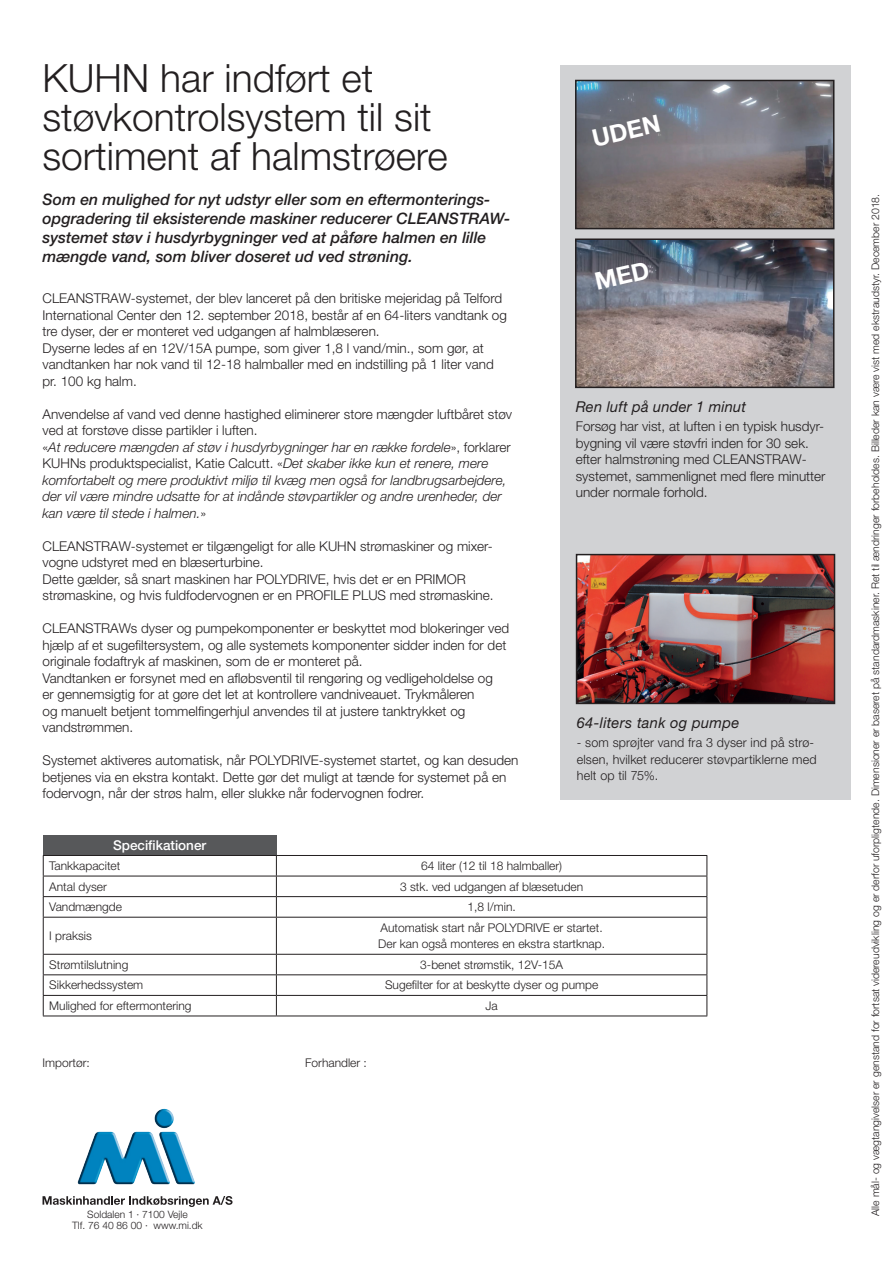
<style>
.page{position:relative;width:893px;height:1263px;background:#fff}
.page>*{position:absolute;margin:0;border:0;box-sizing:border-box;transform-origin:0 0}
.t1{font:300 39px/39px "Helvetica Neue LT Std";color:#231f20}
.t2{font:700 24px "Helvetica Neue LT Com";color:#fff}
.t3{font:italic 500 15.75px/18.8px "Helvetica Neue LT Std";color:#231f20}
.t4{font:italic 15px "Helvetica Neue LT Std";letter-spacing:.015em;color:#231f20}
.t5{font:300 13.5px/16.5px "Helvetica Neue LT Std";color:#231f20}
.t6{font:italic 300 13.5px/16.5px "Helvetica Neue LT Std";color:#231f20}
.t7{font:500 13.5px "Helvetica Neue LT Std";color:#fff}
.t8{font:300 12.75px/16.5px "Helvetica Neue LT Std";letter-spacing:.015em;color:#231f20}
.t9{font:300 12px/16.5px "Helvetica Neue LT Std";color:#231f20}
.t10{font:300 10.5px "Helvetica Neue LT Std";color:#231f20}
.t11{font:300 10.2px/10.8px "Helvetica Neue LT Std";color:#231f20;text-align:center}
.s1{font-style:normal}
</style>
<div class="page">
<div style="left:560px;top:65px;width:290px;height:734px;background:#d1d2d4"></div>
<img style="left:578px;top:83px;width:253px;height:143px">
<div style="left:575px;top:80px;width:259px;height:149px;border:2px solid #231f20"></div>
<img style="left:578px;top:241px;width:253px;height:144px">
<div style="left:575px;top:238px;width:259px;height:150px;border:2px solid #231f20"></div>
<svg style="left:43px;top:1196px;width:190px;height:11px"></svg>
<img style="left:77px;top:1108px;width:118px;height:77px">
<div style="left:43px;top:835px;width:233px;height:20px;background:#57585a"></div>
<hr style="left:43px;top:855px;width:233px;height:1px;background:#231f20">
<hr style="left:276px;top:855px;width:431px;height:1px;background:#231f20">
<hr style="left:43px;top:876px;width:233px;height:1px;background:#231f20">
<hr style="left:276px;top:876px;width:431px;height:1px;background:#231f20">
<hr style="left:43px;top:896px;width:233px;height:1px;background:#231f20">
<svg style="left:43px;top:856px;width:1px;height:61px"></svg>
<hr style="left:276px;top:896px;width:431px;height:1px;background:#231f20">
<svg style="left:276px;top:856px;width:1px;height:61px"></svg>
<svg style="left:706px;top:856px;width:1px;height:61px"></svg>
<hr style="left:43px;top:917px;width:233px;height:1px;background:#231f20">
<hr style="left:43px;top:917px;width:1px;height:37px;background:#231f20">
<hr style="left:276px;top:917px;width:431px;height:1px;background:#231f20">
<hr style="left:276px;top:917px;width:1px;height:37px;background:#231f20">
<hr style="left:706px;top:917px;width:1px;height:37px;background:#231f20">
<hr style="left:43px;top:954px;width:233px;height:1px;background:#231f20">
<hr style="left:276px;top:954px;width:431px;height:1px;background:#231f20">
<hr style="left:43px;top:974px;width:233px;height:1px;background:#231f20">
<hr style="left:276px;top:974px;width:431px;height:1px;background:#231f20">
<hr style="left:43px;top:995px;width:233px;height:1px;background:#231f20">
<svg style="left:43px;top:955px;width:1px;height:60px"></svg>
<hr style="left:276px;top:995px;width:431px;height:1px;background:#231f20">
<svg style="left:276px;top:955px;width:1px;height:60px"></svg>
<svg style="left:706px;top:955px;width:1px;height:60px"></svg>
<hr style="left:43px;top:1015px;width:233px;height:1px;background:#231f20">
<hr style="left:276px;top:1015px;width:431px;height:1px;background:#231f20">
<img style="left:579px;top:557px;width:253px;height:144px">
<div style="left:576px;top:554px;width:259px;height:150px;border:2px solid #231f20"></div>
<svg style="left:595px;top:261px;width:55px;height:29px;background:#6c6c78"></svg>
<h1 class="t1" style="left:43px;top:57px;width:407px">KUHN har indført et støvkontrolsystem til sit sortiment af halmstrøere</h1>
<p class="t3" style="left:43px;top:190px;width:469px">Som en mulighed for nyt udstyr eller som en eftermonterings&shy;opgradering til eksisterende maskiner reducerer CLEANSTRAW&shy;systemet støv i husdyrbygninger ved at påføre halmen en lille mængde vand, som bliver doseret ud ved strøning.</p>
<p class="t5" style="left:43px;top:290px;width:466px">CLEANSTRAW-systemet, der blev lanceret på den britiske mejeridag på Telford International Center den 12. september 2018, består af en 64-liters vandtank og tre dyser, der er monteret ved udgangen af halmblæseren.<br>Dyserne ledes af en 12V/15A pumpe, som giver 1,8 l vand/min., som gør, at vandtanken har nok vand til 12-18 halmballer med en indstilling på 1 liter vand pr. 100 kg halm.</p>
<p class="t6" style="left:43px;top:405px;width:471px"><span class="s1">Anvendelse af vand ved denne hastighed eliminerer store mængder luftbåret støv ved at forstøve disse partikler i luften.<br>«</span>At reducere mængden af støv i husdyrbygninger har en række fordele<span class="s1">», forklarer KUHNs produktspecialist, Katie Calcutt. «</span>Det skaber ikke kun et renere, mere komfortabelt og mere produktivt miljø til kvæg men også for landbrugsarbejdere, der vil være mindre udsatte for at indånde støvpartikler og andre urenheder, der kan være til stede i halmen.<span class="s1">»</span></p>
<p class="t5" style="left:43px;top:537px;width:453px">CLEANSTRAW-systemet er tilgængeligt for alle KUHN strømaskiner og mixer&shy;vogne udstyret med en blæserturbine.<br>Dette gælder, så snart maskinen har POLYDRIVE, hvis det er en PRIMOR strømaskine, og hvis fuldfodervognen er en PROFILE PLUS med strømaskine.</p>
<p class="t5" style="left:43px;top:620px;width:468px">CLEANSTRAWs dyser og pumpekomponenter er beskyttet mod blokeringer ved hjælp af et sugefiltersystem, og alle systemets komponenter sidder inden for det originale fodaftryk af maskinen, som de er monteret på.<br>Vandtanken er forsynet med en afløbsventil til rengøring og vedligeholdelse og<br>er gennemsigtig for at gøre det let at kontrollere vandniveauet. Trykmåleren<br>og manuelt betjent tommelfingerhjul anvendes til at justere tanktrykket og vandstrømmen.</p>
<p class="t5" style="left:43px;top:752px;width:477px">Systemet aktiveres automatisk, når POLYDRIVE-systemet startet, og kan desuden betjenes via en ekstra kontakt. Dette gør det muligt at tænde for systemet på en fodervogn, når der strøs halm, eller slukke når fodervognen fodrer.</p>
<h2 class="t2" style="left:589px;top:124px;width:70px;rotate:-13deg">UDEN</h2>
<p class="t4" style="left:576px;top:397px;width:172px">Ren luft på under 1 minut</p>
<p class="t5" style="left:576px;top:418px;width:251px">Forsøg har vist, at luften i en typisk husdyr&shy;bygning vil være støvfri inden for 30 sek. efter halmstrøning med CLEANSTRAW&shy;systemet, sammenlignet med flere minutter under normale forhold.</p>
<p class="t4" style="left:577px;top:713px;width:164px">64-liters tank og pumpe</p>
<p class="t8" style="left:577px;top:734px;width:241px">- som sprøjter vand fra 3 dyser ind på strø&shy;elsen, hvilket reducerer støvpartiklerne med helt op til 75%.</p>
<p class="t7" style="left:113px;top:837px;width:95px">Specifikationer</p>
<p class="t9" style="left:49px;top:857px;width:73px">Tankkapacitet</p>
<p class="t9" style="left:421px;top:857px;width:142px">64 liter (12 til 18 halmballer)</p>
<p class="t9" style="left:49px;top:878px;width:59px">Antal dyser</p>
<p class="t9" style="left:400px;top:878px;width:185px">3 stk. ved udgangen af blæsetuden</p>
<p class="t9" style="left:49px;top:898px;width:74px">Vandmængde</p>
<p class="t9" style="left:468px;top:898px;width:50px">1,8 l/min.</p>
<p class="t9" style="left:49px;top:927px;width:44px">I praksis</p>
<p class="t9" style="left:378px;top:919px;width:228px">Automatisk start når POLYDRIVE er startet.<br>Der kan også monteres en ekstra startknap.</p>
<p class="t9" style="left:49px;top:956px;width:81px">Strømtilslutning</p>
<p class="t9" style="left:420px;top:956px;width:144px">3-benet strømstik, 12V-15A</p>
<p class="t9" style="left:49px;top:977px;width:95px">Sikkerhedssystem</p>
<p class="t9" style="left:385px;top:977px;width:215px">Sugefilter for at beskytte dyser og pumpe</p>
<p class="t9" style="left:49px;top:997px;width:144px">Mulighed for eftermontering</p>
<p class="t9" style="left:485px;top:997px;width:14px">Ja</p>
<p class="t9" style="left:43px;top:1055px;width:49px">Importør:</p>
<p class="t11" style="left:72px;top:1208px;width:132px">Soldalen 1 · 7100 Vejle<br>Tlf. 76 40 86 00 · www.mi.dk</p>
<p class="t9" style="left:305px;top:1055px;width:63px">Forhandler :</p>
<p class="t10" style="left:869px;top:1216px;width:1024px;rotate:-90deg">Alle mål- og vægtangivelser er genstand for fortsat videreudvikling og er derfor uforpligtende. Dimensioner er baseret på standardmaskiner. Ret til ændringer forbeholdes. Billeder kan være vist med ekstraudstyr. December 2018.</p>
</div>
